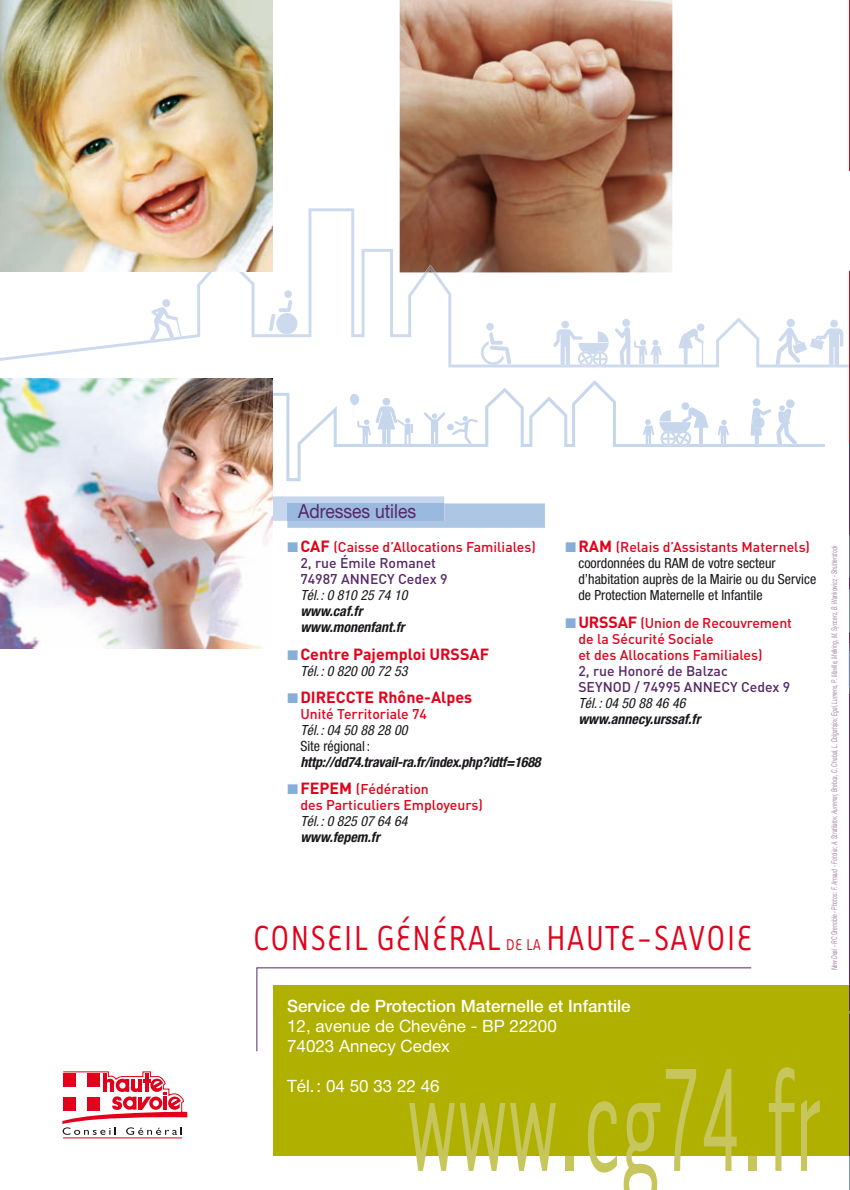
<style>
.page{position:relative;width:850px;height:1190px;background:#fff}
.page>*{position:absolute;margin:0;border:0;box-sizing:border-box;transform-origin:0 0}
.t1{font:169.8px "Tarzana Narrow";letter-spacing:-.025em;color:#c7c65c;scale:.6 1}
.t2{font:40px "Tarzana Narrow";letter-spacing:.01em;color:#e2001a}
.t3{font:19.4px "Helvetica Neue";color:#572767;scale:.9 1}
.t4{font:18px "Tarzana Narrow";color:#e2001a}
.t5{font:17px/20px "Helvetica Neue";color:#fff}
.t6{font:500 17px "Helvetica Neue";color:#fff}
.t7{font:700 16px "DIN";color:#e2001a}
.t8{font:500 14px/16px "DIN";color:#e2001a}
.t9{font:condensed 14px/16px "Helvetica Neue";color:#1a171c}
.t10{font:500 14px/16px "DIN";color:#572767}
.t11{font:italic 700 condensed 14px/16px "Helvetica Neue";color:#1a171c}
.t12{font:italic condensed 14px "Helvetica Neue";color:#1a171c}
.t13{font:italic 8px "Helvetica Neue";letter-spacing:-.005em;color:#a88aa9;scale:.63 1}
.s1{color:#86aed8}
.s2{font-weight:700;font-size:16px;color:#e2001a}
.s3{color:#e2001a}
.s4{font-weight:700;font-size:16px}
</style>
<div class="page">
<hr style="left:848px;top:272px;width:1px;height:917px;background:#572767">
<hr style="left:848px;top:0;width:1px;height:170px;background:#e2001a">
<hr style="left:848px;top:272px;width:1px;height:171px;background:#e2001a">
<hr style="left:848px;top:1156px;width:1px;height:33px;background:#7b93bf">
<svg style="left:848px;top:589px;width:1px;height:44px"></svg>
<svg style="left:848px;top:534px;width:1px;height:44px"></svg>
<svg style="left:848px;top:643px;width:1px;height:51px"></svg>
<hr style="left:848px;top:651px;width:1px;height:35px;background:#7481af">
<img style="left:399px;top:0;width:273px;height:208px">
<svg style="left:272px;top:380px;width:552px;height:101px"></svg>
<div style="left:681px;top:402px;width:8px;height:8px;background:#c6d6ec;border-radius:50%"></div>
<div style="left:752px;top:398px;width:8px;height:8px;background:#c6d6ec;border-radius:50%"></div>
<svg style="left:642px;top:407px;width:66px;height:39px"></svg>
<svg style="left:717px;top:420px;width:12px;height:24px"></svg>
<div style="left:785px;top:399px;width:9px;height:9px;background:#c6d6ec;border-radius:50%"></div>
<svg style="left:750px;top:405px;width:46px;height:41px"></svg>
<svg style="left:349px;top:394px;width:64px;height:51px"></svg>
<svg style="left:423px;top:412px;width:55px;height:34px"></svg>
<svg style="left:0;top:208px;width:848px;height:159px"></svg>
<svg style="left:424px;top:265px;width:12px;height:7px"></svg>
<svg style="left:553px;top:321px;width:55px;height:45px"></svg>
<svg style="left:614px;top:319px;width:47px;height:46px"></svg>
<div style="left:486px;top:323px;width:7px;height:7px;background:#cddaee;border-radius:50%"></div>
<svg style="left:481px;top:332px;width:30px;height:33px"></svg>
<svg style="left:678px;top:328px;width:26px;height:37px"></svg>
<div style="left:696px;top:323px;width:8px;height:8px;background:#cddaee;border-radius:50%"></div>
<hr style="left:701px;top:341px;width:2px;height:24px;background:#cddaee">
<svg style="left:150px;top:299px;width:32px;height:42px"></svg>
<div style="left:786px;top:319px;width:8px;height:8px;background:#cddaee;border-radius:50%"></div>
<div style="left:830px;top:320px;width:7px;height:7px;background:#cddaee;border-radius:50%"></div>
<svg style="left:775px;top:327px;width:68px;height:39px"></svg>
<div style="left:284px;top:290px;width:8px;height:8px;background:#cddaee;border-radius:50%"></div>
<div style="left:276px;top:313px;width:21px;height:21px;background:#cddaee;border-radius:50%"></div>
<svg style="left:269px;top:300px;width:23px;height:31px"></svg>
<img style="left:0;top:0;width:272px;height:271px">
<svg style="left:62px;top:1071px;width:126px;height:63px"></svg>
<hr style="left:63px;top:1137px;width:119px;height:1px;background:#e2001a">
<div style="left:273px;top:985px;width:576px;height:171px;background:#afb000"></div>
<svg style="left:256px;top:967px;width:496px;height:85px"></svg>
<svg style="left:272px;top:496px;width:273px;height:32px;background:#c0d3ea"></svg>
<div style="left:287px;top:503px;width:157px;height:18px;background:#99b9de"></div>
<img style="left:0;top:379px;width:272px;height:269px">
<h3 class="t3" style="left:298px;top:500px;width:132px">Adresses utiles</h3>
<p class="t10" style="left:300px;top:538px;width:237px;text-indent:-13px"><span class="s1">■</span> <span class="s2">CAF</span> <span class="s3">(Caisse d’Allocations Familiales)<br></span>2, rue Émile Romanet<br>74987 ANNECY Cedex 9</p>
<p class="t12" style="left:300px;top:587px;width:108px">Tél. : 0 810 25 74 10</p>
<p class="t11" style="left:300px;top:603px;width:106px">www.caf.fr www.monenfant.fr</p>
<p class="t7" style="left:287px;top:643px;width:203px"><span class="s1">■</span> Centre Pajemploi URSSAF</p>
<p class="t12" style="left:300px;top:662px;width:108px">Tél. : 0 820 00 72 53</p>
<p class="t7" style="left:287px;top:686px;width:186px"><span class="s1">■</span> DIRECCTE Rhône-Alpes</p>
<p class="t8" style="left:300px;top:705px;width:128px">Unité Territoriale 74</p>
<p class="t12" style="left:300px;top:722px;width:108px">Tél. : 04 50 88 28 00</p>
<p class="t9" style="left:300px;top:738px;width:71px">Site régional :</p>
<p class="t11" style="left:300px;top:753px;width:242px">http://dd74.travail-ra.fr/index.php?idtf=1688</p>
<p class="t8" style="left:300px;top:780px;width:184px;text-indent:-13px"><span class="s1">■</span> <span class="s4">FEPEM</span> (Fédération<br>des Particuliers Employeurs)</p>
<p class="t12" style="left:300px;top:813px;width:108px">Tél. : 0 825 07 64 64</p>
<p class="t11" style="left:300px;top:829px;width:81px">www.fepem.fr</p>
<p class="t8" style="left:565px;top:538px;width:246px"><span class="s1">■</span> <span class="s4">RAM</span> (Relais d’Assistants Maternels)</p>
<p class="t9" style="left:578px;top:555px;width:239px">coordonnées du RAM de votre secteur d’habitation auprès de la Mairie ou du Service de Protection Maternelle et Infantile</p>
<p class="t8" style="left:578px;top:614px;width:215px;text-indent:-13px"><span class="s1">■</span> <span class="s4">URSSAF</span> (Union de Recouvrement de la Sécurité Sociale<br>et des Allocations Familiales)</p>
<p class="t10" style="left:578px;top:662px;width:213px">2, rue Honoré de Balzac<br>SEYNOD / 74995 ANNECY Cedex 9</p>
<p class="t12" style="left:578px;top:694px;width:108px">Tél. : 04 50 88 46 46</p>
<p class="t11" style="left:578px;top:710px;width:123px">www.annecy.urssaf.fr</p>
<h2 class="t2" style="left:253px;top:913px;width:249px">CONSEIL GÉNÉRAL</h2>
<p class="t4" style="left:506px;top:933px;width:37px">DE LA</p>
<h2 class="t2" style="left:545px;top:913px;width:208px">HAUTE-SAVOIE</h2>
<p class="t13" style="left:829px;top:970px;width:677px;rotate:-90deg">New Deal - RC Grenoble - Photos : F. Arnaud - Fotolia : A. Stratilatov, Auremar, Brebca, C. Chabal, L. Dolgatsjov, Egal, Lumens, P. Maville, Melking, M. Syncerz, B. Wankowicz - Shutterstock</p>
<p class="t6" style="left:287px;top:996px;width:345px">Service de Protection Maternelle et Infantile</p>
<p class="t5" style="left:287px;top:1015px;width:271px">12, avenue de Chevêne - BP 22200<br>74023 Annecy Cedex</p>
<p class="t5" style="left:287px;top:1075px;width:154px">Tél. : 04 50 33 22 46</p>
<h1 class="t1" style="left:405px;top:1017px;width:695px">www.cg74.fr</h1>
</div>
